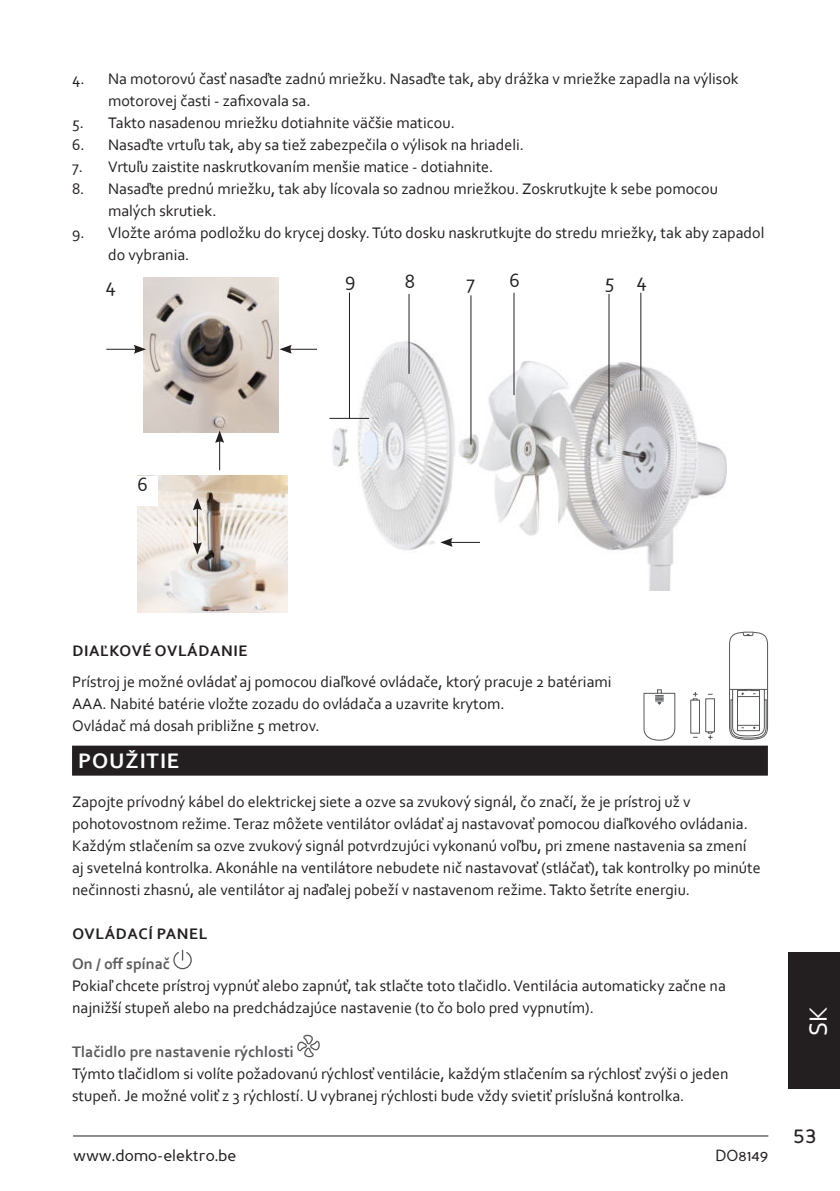
<style>
.page{position:relative;width:840px;height:1191px;background:#fff}
.page>*{position:absolute;margin:0;border:0;box-sizing:border-box;transform-origin:0 0}
.t1{font:26px "Corbel";color:#fff}
.t2{font:24px "Perspective Sans";color:#231f20}
.t3{font:700 22px "Corbel";letter-spacing:.04em;color:#fff}
.t4{font:20px "Corbel";color:#231f20}
.t5{font:16px/22px "Corbel";color:#231f20}
.t6{font:700 16px "Corbel";color:#5c5c5f}
.t7{font:700 16px "Corbel";letter-spacing:.04em;color:#231f20}
.t8{font:16px "Perspective Sans";color:#231f20}
</style>
<div class="page">
<hr style="left:73px;top:1135px;width:694px;height:1px;background:#231f20">
<div style="left:788px;top:952px;width:51px;height:137px;background:#231f20"></div>
<div style="left:72px;top:745px;width:695px;height:30px;background:#231f20"></div>
<img style="left:144px;top:277px;width:134px;height:156px">
<img style="left:137px;top:476px;width:150px;height:136px">
<hr style="left:106px;top:349px;width:31px;height:1px;background:#231f20">
<svg style="left:134px;top:345px;width:12px;height:9px"></svg>
<hr style="left:288px;top:349px;width:31px;height:1px;background:#231f20">
<svg style="left:279px;top:345px;width:13px;height:9px"></svg>
<hr style="left:219px;top:440px;width:1px;height:30px;background:#231f20">
<svg style="left:215px;top:430px;width:9px;height:13px"></svg>
<hr style="left:197px;top:507px;width:1px;height:38px;background:#231f20">
<svg style="left:193px;top:542px;width:9px;height:12px"></svg>
<svg style="left:193px;top:498px;width:9px;height:12px"></svg>
<div style="left:137px;top:476px;width:21px;height:29px;background:#fff"></div>
<img style="left:317px;top:339px;width:410px;height:251px">
<hr style="left:408px;top:294px;width:1px;height:80px;background:#231f20">
<hr style="left:470px;top:295px;width:1px;height:150px;background:#231f20">
<hr style="left:513px;top:293px;width:1px;height:102px;background:#231f20">
<hr style="left:608px;top:294px;width:1px;height:151px;background:#231f20">
<hr style="left:640px;top:293px;width:1px;height:98px;background:#231f20">
<hr style="left:349px;top:292px;width:1px;height:126px;background:#231f20">
<hr style="left:329px;top:418px;width:40px;height:1px;background:#231f20">
<hr style="left:449px;top:542px;width:31px;height:1px;background:#231f20">
<svg style="left:440px;top:538px;width:12px;height:9px"></svg>
<svg style="left:173px;top:949px;width:19px;height:20px"></svg>
<svg style="left:297px;top:1034px;width:23px;height:23px"></svg>
<svg style="left:729px;top:631px;width:38px;height:109px"></svg>
<svg style="left:643px;top:689px;width:71px;height:448px"></svg>
<p class="t5" style="left:108px;top:68px;width:631px;text-indent:-36px">4. Na motorovú časť nasaďte zadnú mriežku. Nasaďte tak, aby drážka v mriežke zapadla na výlisok motorovej časti - zafixovala sa.</p>
<p class="t5" style="left:72px;top:112px;width:384px">5. Takto nasadenou mriežku dotiahnite väčšie maticou.</p>
<p class="t5" style="left:72px;top:134px;width:453px">6. Nasaďte vrtuľu tak, aby sa tiež zabezpečila o výlisok na hriadeli.</p>
<p class="t5" style="left:72px;top:156px;width:422px">7. Vrtuľu zaistite naskrutkovaním menšie matice - dotiahnite.</p>
<p class="t5" style="left:108px;top:178px;width:611px;text-indent:-36px">8. Nasaďte prednú mriežku, tak aby lícovala so zadnou mriežkou. Zoskrutkujte k sebe pomocou malých skrutiek.</p>
<p class="t5" style="left:108px;top:222px;width:657px;text-indent:-36px">9. Vložte aróma podložku do krycej dosky. Túto dosku naskrutkujte do stredu mriežky, tak aby zapadol do vybrania.</p>
<p class="t4" style="left:105px;top:276px;width:12px">4</p>
<p class="t4" style="left:345px;top:270px;width:12px">9</p>
<p class="t4" style="left:404px;top:271px;width:12px">8</p>
<p class="t4" style="left:466px;top:273px;width:10px">7</p>
<p class="t4" style="left:509px;top:270px;width:12px">6</p>
<p class="t4" style="left:604px;top:271px;width:44px">5 4</p>
<p class="t4" style="left:137px;top:474px;width:12px">6</p>
<p class="t7" style="left:72px;top:641px;width:177px">DIAĽKOVÉ OVLÁDANIE</p>
<p class="t5" style="left:72px;top:670px;width:540px">Prístroj je možné ovládať aj pomocou diaľkové ovládače, ktorý pracuje 2 batériami<br>AAA. Nabité batérie vložte zozadu do ovládača a uzavrite krytom.<br>Ovládač má dosah približne 5 metrov.</p>
<h3 class="t3" style="left:78px;top:746px;width:103px">POUŽITIE</h3>
<p class="t5" style="left:72px;top:790px;width:689px">Zapojte prívodný kábel do elektrickej siete a ozve sa zvukový signál, čo značí, že je prístroj už v pohotovostnom režime. Teraz môžete ventilátor ovládať aj nastavovať pomocou diaľkového ovládania.<br>Každým stlačením sa ozve zvukový signál potvrdzujúci vykonanú voľbu, pri zmene nastavenia sa zmení aj svetelná kontrolka. Akonáhle na ventilátore nebudete nič nastavovať (stláčať), tak kontrolky po minúte nečinnosti zhasnú, ale ventilátor aj naďalej pobeží v nastavenom režime. Takto šetríte energiu.</p>
<p class="t7" style="left:72px;top:923px;width:137px">OVLÁDACÍ PANEL</p>
<p class="t6" style="left:72px;top:954px;width:99px">On / off spínač</p>
<p class="t5" style="left:72px;top:974px;width:655px">Pokiaľ chcete prístroj vypnúť alebo zapnúť, tak stlačte toto tlačidlo. Ventilácia automaticky začne na najnižší stupeň alebo na predchádzajúce nastavenie (to čo bolo pred vypnutím).</p>
<p class="t6" style="left:72px;top:1042px;width:223px">Tlačidlo pre nastavenie rýchlosti</p>
<p class="t5" style="left:72px;top:1062px;width:657px">Týmto tlačidlom si volíte požadovanú rýchlosť ventilácie, každým stlačením sa rýchlosť zvýši o jeden stupeň. Je možné voliť z 3 rýchlostí. U vybranej rýchlosti bude vždy svietiť príslušná kontrolka.</p>
<p class="t8" style="left:73px;top:1146px;width:165px">www.domo-elektro.be</p>
<p class="t8" style="left:715px;top:1146px;width:54px">DO8149</p>
<h1 class="t1" style="left:802px;top:1036px;width:32px;rotate:-90deg">SK</h1>
<h2 class="t2" style="left:792px;top:1120px;width:26px">53</h2>
</div>
